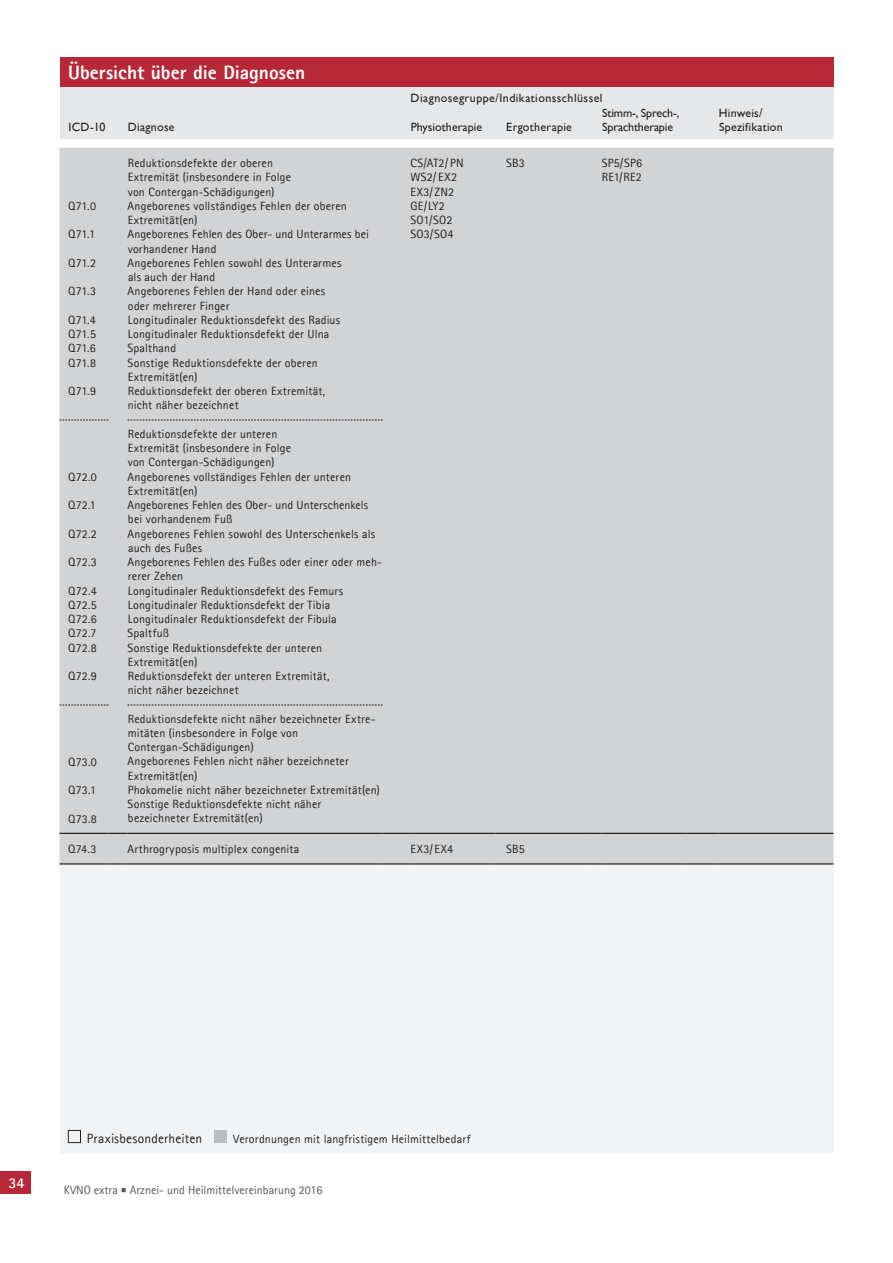
<style>
.page{position:relative;width:893px;height:1263px;background:#fff}
.page>*{position:absolute;margin:0;border:0;box-sizing:border-box;transform-origin:0 0}
._01_-_CopyHead_-_12{font:800 19.5px "Agfa Rotis Sans Serif";color:#fff}
.t1{font:700 15px "Agfa Rotis Sans Serif";color:#fff}
.t2{font:13.5px "Agfa Rotis Sans Serif";letter-spacing:.01em;color:#231f20}
.Tabellen_Copy_-_8_10{font:12px/14.2px "Agfa Rotis Sans Serif";letter-spacing:.015em;color:#231f20}
.Tabellen_Copy_-_8_10-2{font:12px/13.5px "Gill Sans";letter-spacing:.02em;color:#231f20}
.t3{font:12px "Agfa Rotis Sans Serif";color:#57585a}
.Tabellen_Copy_-_8_10-3{font:12px "Gill Sans";letter-spacing:.04em;color:#231f20}
.Tabellen_Copy_-_8_10-4{font:12px/13.5px "Gill Sans";letter-spacing:-.01em;color:#231f20}
</style>
<div class="page">
<div style="left:0;top:1171px;width:31px;height:23px;background:#b72837"></div>
<div style="left:60px;top:145px;width:773px;height:1007px;background:#f2f3f4"></div>
<div style="left:60px;top:88px;width:773px;height:52px;background:#e6e7e9"></div>
<div style="left:60px;top:57px;width:773px;height:30px;background:#b72837"></div>
<div style="left:60px;top:139px;width:773px;height:9px;background:#fff"></div>
<div style="left:60px;top:148px;width:773px;height:715px;background:#d2d3d5"></div>
<hr style="left:60px;top:833px;width:48px;height:1px;background:#231f20">
<svg style="left:108px;top:833px;width:20px;height:1px"></svg>
<hr style="left:128px;top:833px;width:255px;height:1px;background:#231f20">
<svg style="left:383px;top:833px;width:27px;height:1px"></svg>
<hr style="left:410px;top:833px;width:85px;height:1px;background:#231f20">
<hr style="left:506px;top:833px;width:85px;height:1px;background:#231f20">
<hr style="left:602px;top:833px;width:85px;height:1px;background:#231f20">
<hr style="left:687px;top:833px;width:32px;height:1px;background:#231f20">
<hr style="left:719px;top:833px;width:114px;height:1px;background:#231f20">
<hr style="left:60px;top:863px;width:48px;height:1px;background:#231f20">
<svg style="left:108px;top:863px;width:20px;height:1px"></svg>
<hr style="left:128px;top:863px;width:255px;height:1px;background:#231f20">
<svg style="left:383px;top:863px;width:27px;height:1px"></svg>
<hr style="left:410px;top:863px;width:85px;height:1px;background:#231f20">
<hr style="left:506px;top:863px;width:85px;height:1px;background:#231f20">
<hr style="left:602px;top:863px;width:85px;height:1px;background:#231f20">
<hr style="left:687px;top:863px;width:32px;height:1px;background:#231f20">
<hr style="left:719px;top:863px;width:114px;height:1px;background:#231f20">
<svg style="left:60px;top:420px;width:48px;height:1px"></svg>
<svg style="left:60px;top:705px;width:48px;height:1px"></svg>
<svg style="left:128px;top:420px;width:255px;height:1px"></svg>
<svg style="left:128px;top:705px;width:255px;height:1px"></svg>
<div style="left:68px;top:1130px;width:13px;height:13px;border:1px solid #231f20"></div>
<div style="left:214px;top:1130px;width:13px;height:13px;background:#bcbdc0"></div>
<p class="_01_-_CopyHead_-_12" style="left:68px;top:60px;width:239px">Übersicht über die Diagnosen</p>
<p class="Tabellen_Copy_-_8_10-3" style="left:411px;top:91px;width:193px">Diagnosegruppe/Indikationsschlüssel</p>
<p class="Tabellen_Copy_-_8_10-2" style="left:68px;top:120px;width:39px">ICD-10</p>
<p class="Tabellen_Copy_-_8_10-2" style="left:128px;top:120px;width:48px">Diagnose</p>
<p class="Tabellen_Copy_-_8_10-2" style="left:411px;top:120px;width:73px">Physiotherapie</p>
<p class="Tabellen_Copy_-_8_10-2" style="left:506px;top:120px;width:67px">Ergotherapie</p>
<p class="Tabellen_Copy_-_8_10-4" style="left:602px;top:107px;width:79px">Stimm-, Sprech-,<br>Sprachtherapie</p>
<p class="Tabellen_Copy_-_8_10-2" style="left:719px;top:107px;width:65px">Hinweis/<br>Spezifikation</p>
<p class="Tabellen_Copy_-_8_10" style="left:68px;top:199px;width:29px">Q71.0</p>
<p class="Tabellen_Copy_-_8_10" style="left:68px;top:227px;width:28px">Q71.1</p>
<p class="Tabellen_Copy_-_8_10" style="left:68px;top:256px;width:29px">Q71.2</p>
<p class="Tabellen_Copy_-_8_10" style="left:68px;top:284px;width:29px">Q71.3</p>
<p class="Tabellen_Copy_-_8_10" style="left:68px;top:313px;width:29px">Q71.4</p>
<p class="Tabellen_Copy_-_8_10" style="left:68px;top:327px;width:29px">Q71.5</p>
<p class="Tabellen_Copy_-_8_10" style="left:68px;top:341px;width:29px">Q71.6</p>
<p class="Tabellen_Copy_-_8_10" style="left:68px;top:355px;width:29px">Q71.8</p>
<p class="Tabellen_Copy_-_8_10" style="left:68px;top:384px;width:29px">Q71.9</p>
<p class="Tabellen_Copy_-_8_10" style="left:68px;top:469px;width:30px">Q72.0</p>
<p class="Tabellen_Copy_-_8_10" style="left:68px;top:498px;width:29px">Q72.1</p>
<p class="Tabellen_Copy_-_8_10" style="left:68px;top:526px;width:30px">Q72.2</p>
<p class="Tabellen_Copy_-_8_10" style="left:68px;top:555px;width:30px">Q72.3</p>
<p class="Tabellen_Copy_-_8_10" style="left:68px;top:583px;width:30px">Q72.4</p>
<p class="Tabellen_Copy_-_8_10" style="left:68px;top:598px;width:30px">Q72.5</p>
<p class="Tabellen_Copy_-_8_10" style="left:68px;top:612px;width:30px">Q72.6</p>
<p class="Tabellen_Copy_-_8_10" style="left:68px;top:626px;width:30px">Q72.7</p>
<p class="Tabellen_Copy_-_8_10" style="left:68px;top:640px;width:30px">Q72.8</p>
<p class="Tabellen_Copy_-_8_10" style="left:68px;top:669px;width:30px">Q72.9</p>
<p class="Tabellen_Copy_-_8_10" style="left:68px;top:754px;width:30px">Q73.0</p>
<p class="Tabellen_Copy_-_8_10" style="left:68px;top:783px;width:29px">Q73.1</p>
<p class="Tabellen_Copy_-_8_10" style="left:68px;top:811px;width:30px">Q73.8</p>
<p class="Tabellen_Copy_-_8_10" style="left:128px;top:156px;width:165px">Reduktionsdefekte der oberen<br>Extremität (insbesondere in Folge von Contergan-Schädigungen)</p>
<p class="Tabellen_Copy_-_8_10" style="left:128px;top:199px;width:221px">Angeborenes vollständiges Fehlen der oberen<br>Extremität(en)</p>
<p class="Tabellen_Copy_-_8_10" style="left:128px;top:227px;width:243px">Angeborenes Fehlen des Ober- und Unterarmes bei vorhandener Hand</p>
<p class="Tabellen_Copy_-_8_10" style="left:128px;top:256px;width:215px">Angeborenes Fehlen sowohl des Unterarmes als auch der Hand</p>
<p class="Tabellen_Copy_-_8_10" style="left:128px;top:284px;width:199px">Angeborenes Fehlen der Hand oder eines oder mehrerer Finger</p>
<p class="Tabellen_Copy_-_8_10" style="left:128px;top:313px;width:214px">Longitudinaler Reduktionsdefekt des Radius</p>
<p class="Tabellen_Copy_-_8_10" style="left:128px;top:327px;width:203px">Longitudinaler Reduktionsdefekt der Ulna</p>
<p class="Tabellen_Copy_-_8_10" style="left:128px;top:341px;width:50px">Spalthand</p>
<p class="Tabellen_Copy_-_8_10" style="left:128px;top:355px;width:192px">Sonstige Reduktionsdefekte der oberen<br>Extremität(en)</p>
<p class="Tabellen_Copy_-_8_10" style="left:128px;top:384px;width:199px">Reduktionsdefekt der oberen Extremität, nicht näher bezeichnet</p>
<p class="Tabellen_Copy_-_8_10" style="left:128px;top:427px;width:165px">Reduktionsdefekte der unteren<br>Extremität (insbesondere in Folge von Contergan-Schädigungen)</p>
<p class="Tabellen_Copy_-_8_10" style="left:128px;top:469px;width:225px">Angeborenes vollständiges Fehlen der unteren<br>Extremität(en)</p>
<p class="Tabellen_Copy_-_8_10" style="left:128px;top:498px;width:242px">Angeborenes Fehlen des Ober- und Unterschenkels bei vorhandenem Fuß</p>
<p class="Tabellen_Copy_-_8_10" style="left:128px;top:526px;width:249px">Angeborenes Fehlen sowohl des Unterschenkels als auch des Fußes</p>
<p class="Tabellen_Copy_-_8_10" style="left:128px;top:555px;width:256px">Angeborenes Fehlen des Fußes oder einer oder meh&shy;rerer Zehen</p>
<p class="Tabellen_Copy_-_8_10" style="left:128px;top:583px;width:217px">Longitudinaler Reduktionsdefekt des Femurs</p>
<p class="Tabellen_Copy_-_8_10" style="left:128px;top:597px;width:204px">Longitudinaler Reduktionsdefekt der Tibia</p>
<p class="Tabellen_Copy_-_8_10" style="left:128px;top:612px;width:210px">Longitudinaler Reduktionsdefekt der Fibula</p>
<p class="Tabellen_Copy_-_8_10" style="left:128px;top:626px;width:43px">Spaltfuß</p>
<p class="Tabellen_Copy_-_8_10" style="left:128px;top:640px;width:196px">Sonstige Reduktionsdefekte der unteren<br>Extremität(en)</p>
<p class="Tabellen_Copy_-_8_10" style="left:128px;top:669px;width:203px">Reduktionsdefekt der unteren Extremität, nicht näher bezeichnet</p>
<p class="Tabellen_Copy_-_8_10" style="left:128px;top:711px;width:249px">Reduktionsdefekte nicht näher bezeichneter Extre&shy;mitäten (insbesondere in Folge von<br>Contergan-Schädigungen)</p>
<p class="Tabellen_Copy_-_8_10" style="left:128px;top:754px;width:223px">Angeborenes Fehlen nicht näher bezeichneter<br>Extremität(en)</p>
<p class="Tabellen_Copy_-_8_10" style="left:128px;top:783px;width:254px">Phokomelie nicht näher bezeichneter Extremität(en)</p>
<p class="Tabellen_Copy_-_8_10" style="left:128px;top:797px;width:195px">Sonstige Reduktionsdefekte nicht näher bezeichneter Extremität(en)</p>
<p class="Tabellen_Copy_-_8_10" style="left:411px;top:156px;width:55px">CS/AT2/ PN</p>
<p class="Tabellen_Copy_-_8_10" style="left:410px;top:170px;width:48px">WS2/EX2</p>
<p class="Tabellen_Copy_-_8_10" style="left:411px;top:184px;width:45px">EX3/ZN2</p>
<p class="Tabellen_Copy_-_8_10" style="left:411px;top:199px;width:36px">GE/LY2</p>
<p class="Tabellen_Copy_-_8_10" style="left:410px;top:213px;width:45px">SO1/SO2<br>SO3/SO4</p>
<p class="Tabellen_Copy_-_8_10" style="left:506px;top:156px;width:20px">SB3</p>
<p class="Tabellen_Copy_-_8_10" style="left:602px;top:156px;width:42px">SP5/SP6</p>
<p class="Tabellen_Copy_-_8_10" style="left:602px;top:170px;width:42px">RE1/RE2</p>
<p class="Tabellen_Copy_-_8_10" style="left:68px;top:842px;width:30px">Q74.3</p>
<p class="Tabellen_Copy_-_8_10" style="left:128px;top:842px;width:173px">Arthrogryposis multiplex congenita</p>
<p class="Tabellen_Copy_-_8_10" style="left:411px;top:842px;width:44px">EX3/EX4</p>
<p class="Tabellen_Copy_-_8_10" style="left:506px;top:842px;width:20px">SB5</p>
<p class="t1" style="left:9px;top:1173px;width:18px">34</p>
<p class="t2" style="left:87px;top:1130px;width:117px">Praxisbesonderheiten</p>
<p class="Tabellen_Copy_-_8_10" style="left:233px;top:1131px;width:239px">Verordnungen mit langfristigem Heilmittelbedarf</p>
<p class="t3" style="left:64px;top:1183px;width:260px">KVNO extra ○ Arznei- und Heilmittelvereinbarung 2016</p>
</div>
